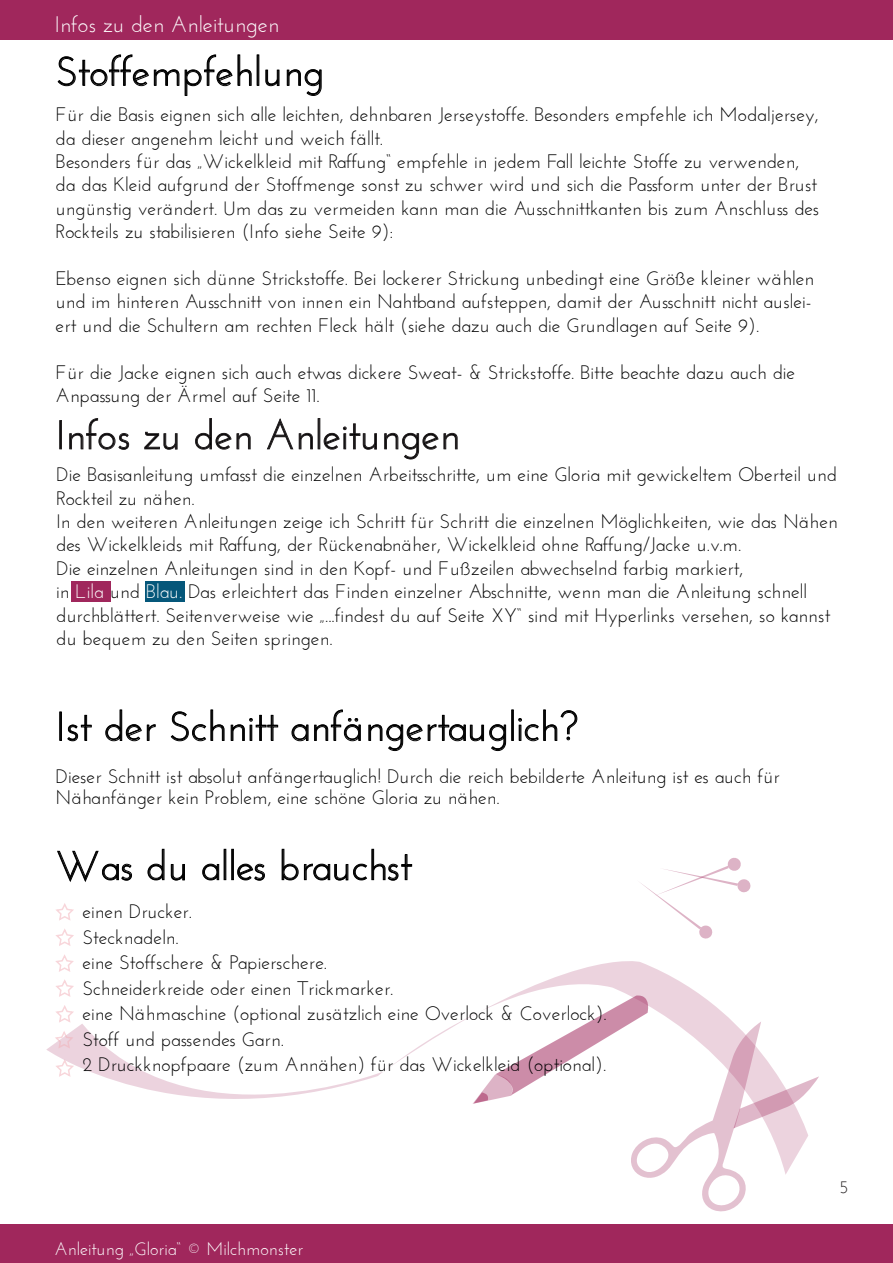
<style>
.page{position:relative;width:893px;height:1263px;background:#fff}
.page>*{position:absolute;margin:0;border:0;box-sizing:border-box;transform-origin:0 0}
.t1{font:40.5px "Josefin Sans";color:#000}
.t2{font:40.5px "Josefin Sans";color:#000001}
.t3{font:22.5px "Josefin Sans";color:#fff}
.t4{font:19.5px/23.4px "Josefin Sans";color:#000001}
.t5{font:18px "Josefin Sans";color:#fff}
.t6{font:18px "Josefin Sans";color:#231f20}
.s1{color:#000}
.s2{color:#fff}
</style>
<div class="page">
<div style="left:59px;top:420px;width:3px;height:29px;border:1px solid #231f20"></div>
<svg style="left:69px;top:418px;width:61px;height:32px"></svg>
<svg style="left:144px;top:431px;width:34px;height:19px"></svg>
<svg style="left:195px;top:418px;width:56px;height:32px"></svg>
<svg style="left:266px;top:418px;width:47px;height:32px"></svg>
<svg style="left:323px;top:423px;width:54px;height:27px"></svg>
<svg style="left:384px;top:432px;width:74px;height:28px"></svg>
<svg style="left:46px;top:961px;width:653px;height:138px"></svg>
<svg style="left:53px;top:903px;width:23px;height:147px"></svg>
<svg style="left:641px;top:857px;width:110px;height:82px"></svg>
<svg style="left:472px;top:994px;width:347px;height:218px"></svg>
<svg style="left:57px;top:54px;width:195px;height:42px"></svg>
<svg style="left:265px;top:69px;width:15px;height:17px"></svg>
<svg style="left:287px;top:69px;width:35px;height:27px"></svg>
<svg style="left:57px;top:850px;width:75px;height:32px"></svg>
<svg style="left:147px;top:848px;width:18px;height:33px"></svg>
<svg style="left:171px;top:864px;width:14px;height:17px"></svg>
<svg style="left:202px;top:863px;width:17px;height:18px"></svg>
<div style="left:231px;top:849px;width:3px;height:31px;border:1px solid #000"></div>
<svg style="left:237px;top:863px;width:28px;height:18px"></svg>
<svg style="left:281px;top:848px;width:131px;height:33px"></svg>
<div style="left:59px;top:712px;width:3px;height:29px;border:1px solid #000"></div>
<svg style="left:67px;top:715px;width:25px;height:26px"></svg>
<svg style="left:105px;top:709px;width:51px;height:32px"></svg>
<svg style="left:170px;top:709px;width:108px;height:32px"></svg>
<svg style="left:291px;top:709px;width:70px;height:32px"></svg>
<svg style="left:368px;top:715px;width:138px;height:36px"></svg>
<div style="left:511px;top:710px;width:3px;height:31px;border:1px solid #000"></div>
<svg style="left:518px;top:709px;width:60px;height:32px"></svg>
<div style="left:71px;top:581px;width:39px;height:21px;background:#a0275c"></div>
<div style="left:146px;top:581px;width:39px;height:21px;background:#05577a"></div>
<div style="left:0;top:1224px;width:893px;height:39px;background:#a0275c"></div>
<div style="left:0;top:0;width:893px;height:40px;background:#a0275c"></div>
<svg style="left:54px;top:1059px;width:22px;height:19px"></svg>
<p class="t3" style="left:55px;top:15px;width:226px">Infos zu den Anleitungen</p>
<h1 class="t1" style="left:56px;top:55px;width:270px">Stoffempfehlung</h1>
<p class="t4" style="left:56px;top:105px;width:765px">Für die Basis eignen sich alle leichten, dehnbaren Jerseystoffe. Besonders empfehle ich Modaljersey, da dieser angenehm leicht und weich fällt.<br>Besonders für das „Wickelkleid mit Raffung“ empfehle in jedem Fall leichte Stoffe zu verwenden, da das Kleid aufgrund der Stoffmenge sonst zu schwer wird und sich die Passform unter der Brust ungünstig verändert. Um das zu vermeiden kann man <span class="s1">die</span> Ausschnittkanten <span class="s1">bis zum Anschluss des Rockteils zu stabilisieren (Info siehe Seite 9):</span></p>
<p class="t4" style="left:56px;top:268px;width:760px">Ebenso eignen sich dünne Strickstoffe. Bei lockerer Strickung unbedingt eine Größe kleiner wählen und im hinteren Ausschnitt von innen ein Nahtband aufsteppen, damit der Ausschnitt nicht auslei&shy;ert und die Schultern am rechten Fleck hält (siehe dazu auch die Grundlagen auf Seite 9).</p>
<p class="t4" style="left:56px;top:362px;width:741px">Für die Jacke eignen sich auch etwas dickere Sweat- &amp; Strickstoffe. Bitte beachte dazu auch die<br>Anpassung der Ärmel auf Seite 11.</p>
<h1 class="t2" style="left:56px;top:418px;width:406px">Infos zu den Anleitungen</h1>
<p class="t4" style="left:56px;top:465px;width:783px">Die Basisanleitung umfasst die einzelnen Arbeitsschritte, um eine Gloria mit gewickeltem Oberteil und Rockteil zu nähen.<br>In den weiteren Anleitungen zeige ich Schritt für Schritt die einzelnen Möglichkeiten, wie das Nähen des Wickelkleids mit Raffung, der Rückenabnäher, Wickelkleid ohne Raffung/Jacke u.v.m.<br>Die einzelnen Anleitungen sind in den Kopf- und Fußzeilen abwechselnd farbig markiert,<br>in <span class="s2">Lila</span> und <span class="s2">Blau.</span> Das erleichtert das Finden einzelner Abschnitte, wenn man die Anleitung schnell durchblättert. Seitenverweise wie „...findest du auf Seite XY“ sind mit Hyperlinks versehen, so kannst du bequem zu den Seiten springen.</p>
<h1 class="t1" style="left:56px;top:710px;width:524px">Ist der Schnitt anfängertauglich?</h1>
<p class="t4" style="left:56px;top:768px;width:726px;line-height:21px">Dieser Schnitt ist absolut anfängertauglich! Durch die reich bebilderte Anleitung ist es auch für<br>Nähanfänger kein Problem, eine schöne Gloria zu nähen.</p>
<h1 class="t1" style="left:56px;top:849px;width:358px">Was du alles brauchst</h1>
<p class="t4" style="left:82px;top:900px;width:526px;line-height:25.5px">einen Drucker.<br>Stecknadeln.<br>eine Stoffschere &amp; Papierschere.<br>Schneiderkreide oder einen Trickmarker.<br>eine Nähmaschine (optional zusätzlich eine Overlock &amp; Coverlock).<br>Stoff und passendes Garn.<br>2 Druckknopfpaare (zum Annähen) für das Wickelkleid (optional).</p>
<p class="t5" style="left:55px;top:1241px;width:250px">Anleitung „Gloria“ © Milchmonster</p>
<p class="t6" style="left:839px;top:1179px;width:11px">5</p>
</div>
